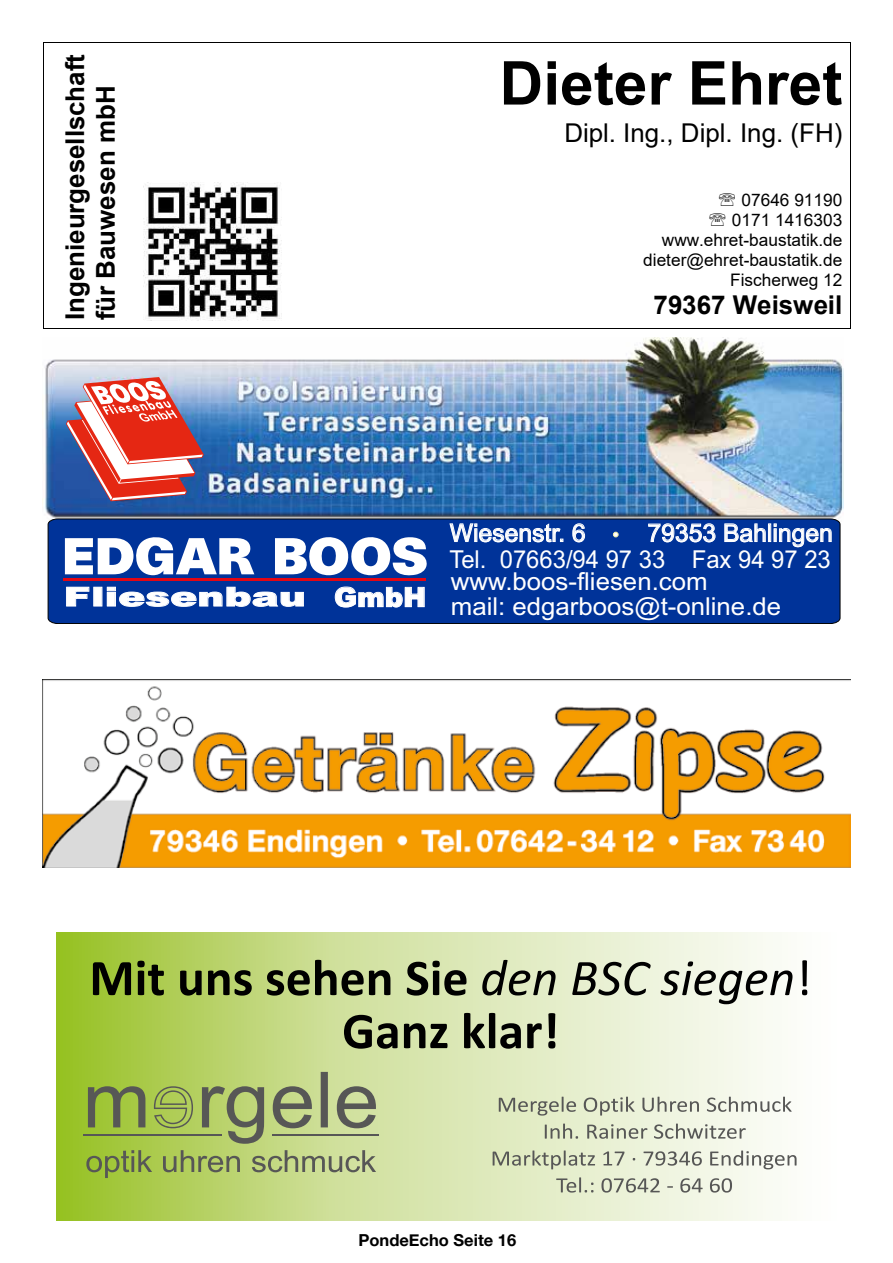
<style>
.page{position:relative;width:893px;height:1263px;background:#fff}
.page>*{position:absolute;margin:0;border:0;box-sizing:border-box;transform-origin:0 0}
.t1{font:700 60.45px "Arial";color:#000}
.t2{font:900 26.4px "Arial";color:#fff;scale:1.54 1}
.t3{font:700 25.95px/30.8px "Arial";color:#000}
.t4{font:25.95px "Arial";color:#000}
.t5{font:24.75px/48.6px "Arial";color:#fff}
.t6{font:24.75px "Arial";color:#fff;scale:1.04 1}
.t7{font:24.75px "Arial";color:#fff;scale:.96 1}
.t8{font:17.25px/19.8px "Arial";letter-spacing:.005em;color:#000;text-align:right}
.t9{font:700 16.5px "Helvetica Neue";color:#000}
</style>
<div class="page">
<hr style="left:44px;top:42px;width:92px;height:1px;background:#000">
<hr style="left:136px;top:42px;width:255px;height:1px;background:#000">
<hr style="left:391px;top:42px;width:459px;height:1px;background:#000">
<hr style="left:44px;top:43px;width:1px;height:286px;background:#000">
<hr style="left:44px;top:329px;width:92px;height:1px;background:#000">
<hr style="left:135px;top:329px;width:256px;height:1px;background:#000">
<hr style="left:390px;top:329px;width:460px;height:1px;background:#000">
<hr style="left:850px;top:43px;width:1px;height:286px;background:#000">
<img style="left:143px;top:182px;width:138px;height:138px">
<img style="left:44px;top:338px;width:799px;height:181px">
<svg style="left:66px;top:377px;width:138px;height:124px"></svg>
<div style="left:48px;top:519px;width:792px;height:104px;background:#039"></div>
<hr style="left:63px;top:578px;width:362px;height:3px;background:#e30613">
<svg style="left:65px;top:536px;width:189px;height:39px"></svg>
<svg style="left:275px;top:536px;width:152px;height:40px"></svg>
<svg style="left:613px;top:532px;width:5px;height:5px"></svg>
<img style="left:43px;top:680px;width:807px;height:187px">
<svg style="left:57px;top:932px;width:751px;height:288px"></svg>
<svg style="left:86px;top:1150px;width:290px;height:28px"></svg>
<hr style="left:84px;top:1134px;width:138px;height:2px;background:#575756">
<hr style="left:272px;top:1134px;width:106px;height:2px;background:#575756">
<svg style="left:88px;top:1072px;width:288px;height:72px"></svg>
<svg style="left:93px;top:960px;width:714px;height:89px"></svg>
<svg style="left:493px;top:1097px;width:303px;height:95px"></svg>
<h3 class="t3" style="left:60px;top:320px;width:268px;rotate:-90deg">Ingenieurgesellschaft für Bauwesen mbH</h3>
<h1 class="t1" style="left:500px;top:41px;width:344px">Dieter Ehret</h1>
<h3 class="t4" style="left:564px;top:115px;width:279px">Dipl. Ing., Dipl. Ing. (FH)</h3>
<p class="t8" style="left:643px;top:190px;width:201px">07646 91190<br>0171 1416303 www.ehret-baustatik.de dieter@ehret-baustatik.de<br>Fischerweg 12</p>
<h3 class="t3" style="left:654px;top:289px;width:190px">79367 Weisweil</h3>
<h3 class="t5" style="left:450px;top:508px;width:137px">Wiesenstr. 6</h3>
<h3 class="t5" style="left:451px;top:508px;width:384px;text-indent:197px">79353 Bahlingen www.boos-fliesen.com</h3>
<h3 class="t7" style="left:449px;top:542px;width:399px">Tel. 07663/94 97 33 Fax 94 97 23</h3>
<h2 class="t2" style="left:64px;top:577px;width:159px">Fliesenbau</h2>
<h3 class="t6" style="left:334px;top:589px;width:431px"><sup>GmbH</sup> mail: edgarboos@t-online.de</h3>
<p class="t9" style="left:358px;top:1227px;width:159px">PondeEcho Seite 16</p>
</div>
